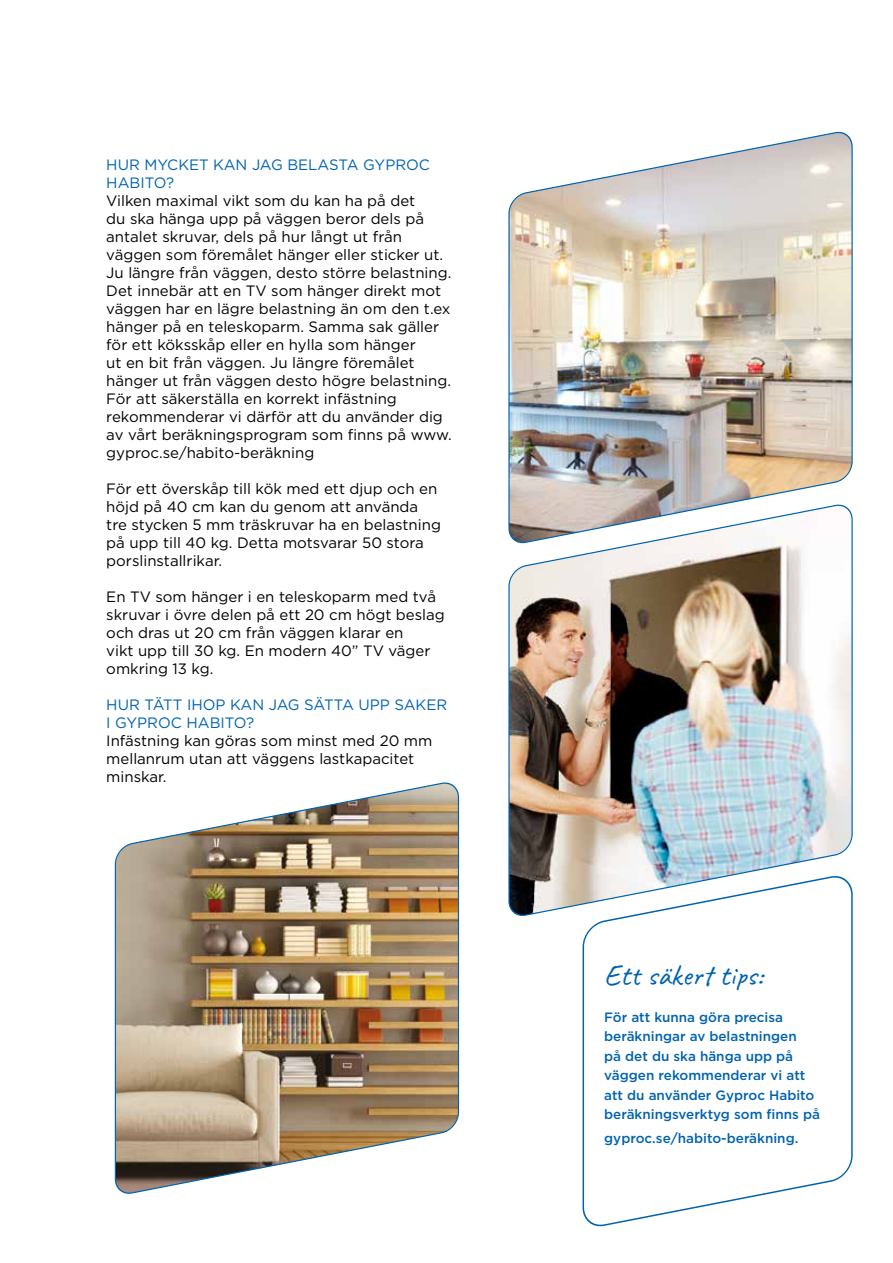
<style>
.page{position:relative;width:893px;height:1263px;background:#fff}
.page>*{position:absolute;margin:0;border:0;box-sizing:border-box;transform-origin:0 0}
.t1{font:30px "Caveat";color:#0063af}
.t2{font:15px/18px "Gotham";color:#000}
.t3{font:15px/18px "Gotham";color:#0063af}
.t4{font:500 13.5px/19.5px "Gotham";color:#0063af}
</style>
<div class="page">
<svg style="left:582px;top:920px;width:271px;height:307px"></svg>
<img style="left:114px;top:782px;width:346px;height:412px">
<img style="left:508px;top:131px;width:345px;height:370px">
<img style="left:508px;top:501px;width:345px;height:419px">
<p class="t3" style="left:106px;top:155px;width:325px">HUR MYCKET KAN JAG BELASTA GYPROC<br>HABITO?</p>
<p class="t2" style="left:106px;top:191px;width:347px">Vilken maximal vikt som du kan ha på det<br>du ska hänga upp på väggen beror dels på antalet skruvar, dels på hur långt ut från väggen som föremålet hänger eller sticker ut.<br>Ju längre från väggen, desto större belastning.<br>Det innebär att en TV som hänger direkt mot väggen har en lägre belastning än om den t.ex hänger på en teleskoparm. Samma sak gäller för ett köksskåp eller en hylla som hänger<br>ut en bit från väggen. Ju längre föremålet hänger ut från väggen desto högre belastning.<br>För att säkerställa en korrekt infästning rekommenderar vi därför att du använder dig av vårt beräkningsprogram som finns på www. gyproc.se/habito-beräkning</p>
<p class="t2" style="left:106px;top:479px;width:336px">För ett överskåp till kök med ett djup och en höjd på 40 cm kan du genom att använda tre stycken 5 mm träskruvar ha en belastning på upp till 40 kg. Detta motsvarar 50 stora porslinstallrikar.</p>
<p class="t2" style="left:106px;top:587px;width:340px">En TV som hänger i en teleskoparm med två skruvar i övre delen på ett 20 cm högt beslag och dras ut 20 cm från väggen klarar en<br>vikt upp till 30 kg. En modern 40” TV väger omkring 13 kg.</p>
<p class="t3" style="left:106px;top:695px;width:342px">HUR TÄTT IHOP KAN JAG SÄTTA UPP SAKER<br>I GYPROC HABITO?</p>
<p class="t2" style="left:106px;top:731px;width:328px">Infästning kan göras som minst med 20 mm mellanrum utan att väggens lastkapacitet minskar.</p>
<h1 class="t1" style="left:604px;top:956px;width:160px">Ett säkert tips:</h1>
<p class="t4" style="left:604px;top:1007px;width:217px">För att kunna göra precisa beräkningar av belastningen<br>på det du ska hänga upp på väggen rekommenderar vi att att du använder Gyproc Habito beräkningsverktyg som finns på</p>
<p class="t4" style="left:604px;top:1128px;width:196px">gyproc.se/habito-beräkning.</p>
</div>
